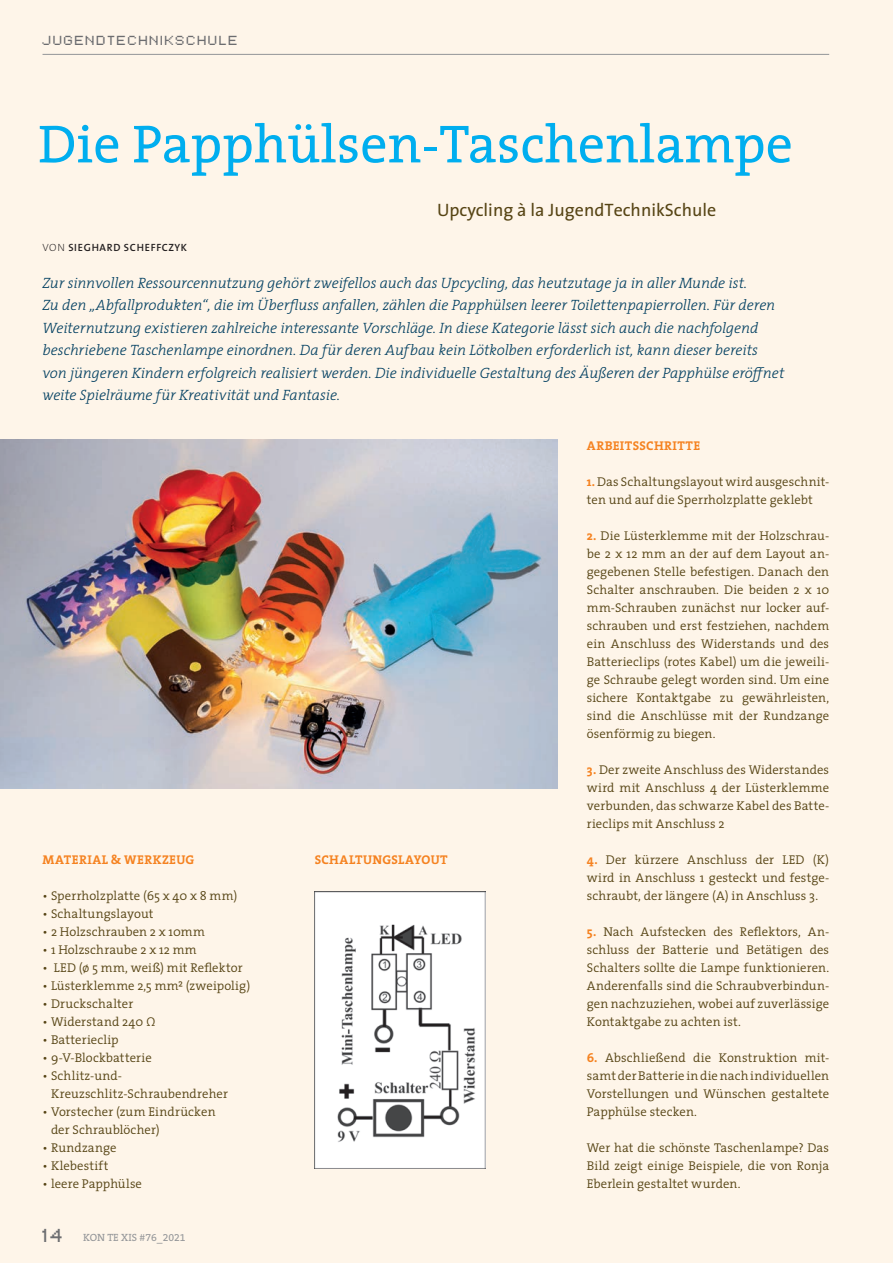
<style>
.page{position:relative;width:893px;height:1263px;background:#fef5e9}
.page>*{position:absolute;margin:0;border:0;box-sizing:border-box;transform-origin:0 0}
.t1{font:54px "The Serif";color:#00aeef}
.t2{font:18px "The Sans";color:#564414}
.t3{font:italic 300 15px/22.5px "The Serif";letter-spacing:-.005em;color:#003e60}
.t4{font:15px "Pixel FJ8 pt 1 Normal";color:#6c6d70}
.t5{font:300 12.75px/18px "The Serif";letter-spacing:.01em;color:#564414;text-align:justify}
.t6{font:700 12.75px "The Serif";letter-spacing:.03em;color:#f58220}
.t7{font:600 10.5px "The Sans";letter-spacing:.065em;color:#231f20}
.t8{font:10.5px "Pixel FJ8 pt 1 Normal";letter-spacing:.16em;color:#6c6d70}
.t9{font:10.5px "The Serif B W5 Plain";color:#939598}
.s1{font-weight:200}
.s2{font-weight:700;color:#f58220}
</style>
<div class="page">
<hr style="left:43px;top:54px;width:786px;height:1px;background:#939598">
<img style="left:315px;top:891px;width:171px;height:278px">
<img style="left:0;top:439px;width:557px;height:350px">
<p class="t8" style="left:43px;top:32px;width:197px">JUGENDTECHNIKSCHULE</p>
<h1 class="t1" style="left:38px;top:99px;width:756px">Die Papphülsen-Taschenlampe</h1>
<p class="t7" style="left:43px;top:239px;width:146px"><span class="s1">VON</span> SIEGHARD SCHEFFCZYK</p>
<h2 class="t2" style="left:437px;top:195px;width:281px">Upcycling à la JugendTechnikSchule</h2>
<p class="t3" style="left:43px;top:271px;width:743px">Zur sinnvollen Ressourcennutzung gehört zweifellos auch das Upcycling, das heutzutage ja in aller Munde ist.<br>Zu den „Abfallprodukten“, die im Überfluss anfallen, zählen die Papphülsen leerer Toilettenpapierrollen. Für deren Weiternutzung existieren zahlreiche interessante Vorschläge. In diese Kategorie lässt sich auch die nachfolgend beschriebene Taschenlampe einordnen. Da für deren Aufbau kein Lötkolben erforderlich ist, kann dieser bereits von jüngeren Kindern erfolgreich realisiert werden. Die individuelle Gestaltung des Äußeren der Papphülse eröffnet weite Spielräume für Kreativität und Fantasie.</p>
<p class="t6" style="left:587px;top:435px;width:115px">ARBEITSSCHRITTE</p>
<p class="t5" style="left:587px;top:472px;width:244px"><span class="s2">1.</span> Das Schaltungslayout wird ausgeschnit&shy;ten und auf die Sperrholzplatte geklebt</p>
<p class="t5" style="left:587px;top:526px;width:244px"><span class="s2">2.</span> Die Lüsterklemme mit der Holzschrau&shy;be 2 x 12 mm an der auf dem Layout an&shy;gegebenen Stelle befestigen. Danach den Schalter anschrauben. Die beiden 2 x 10 mm-Schrauben zunächst nur locker auf&shy;schrauben und erst festziehen, nachdem ein Anschluss des Widerstands und des Batterieclips (rotes Kabel) um die jeweili&shy;ge Schraube gelegt worden sind. Um eine sichere Kontaktgabe zu gewährleisten, sind die Anschlüsse mit der Rundzange ösenförmig zu biegen.</p>
<p class="t5" style="left:587px;top:760px;width:244px"><span class="s2">3.</span> Der zweite Anschluss des Widerstandes wird mit Anschluss 4 der Lüsterklemme verbunden, das schwarze Kabel des Batte&shy;rieclips mit Anschluss 2</p>
<p class="t5" style="left:587px;top:850px;width:244px"><span class="s2">4.</span> Der kürzere Anschluss der LED (K) wird in Anschluss 1 gesteckt und festge&shy;schraubt, der längere (A) in Anschluss 3.</p>
<p class="t5" style="left:587px;top:922px;width:244px"><span class="s2">5.</span> Nach Aufstecken des Reflektors, An&shy;schluss der Batterie und Betätigen des Schalters sollte die Lampe funktionieren.<br>Anderenfalls sind die Schraubverbindun&shy;gen nachzuziehen, wobei auf zuverlässige Kontaktgabe zu achten ist.</p>
<p class="t5" style="left:587px;top:1048px;width:244px"><span class="s2">6.</span> Abschließend die Konstruktion mit&shy;samt der Batterie in die nach individuellen Vorstellungen und Wünschen gestaltete Papphülse stecken.</p>
<p class="t5" style="left:587px;top:1138px;width:244px">Wer hat die schönste Taschenlampe? Das Bild zeigt einige Beispiele, die von Ronja Eberlein gestaltet wurden.</p>
<p class="t6" style="left:43px;top:849px;width:153px">MATERIAL &amp; WERKZEUG</p>
<p class="t5" style="left:42px;top:886px;width:196px">• Sperrholzplatte (65 x 40 x 8 mm)</p>
<p class="t5" style="left:42px;top:904px;width:113px">• Schaltungslayout</p>
<p class="t5" style="left:42px;top:922px;width:164px">• 2 Holzschrauben 2 x 10mm</p>
<p class="t5" style="left:42px;top:940px;width:156px">• 1 Holzschraube 2 x 12 mm</p>
<p class="t5" style="left:42px;top:958px;width:202px">• LED (ø 5 mm, weiß) mit Reflektor</p>
<p class="t5" style="left:42px;top:976px;width:209px">• Lüsterklemme 2,5 mm² (zweipolig)</p>
<p class="t5" style="left:42px;top:994px;width:92px">• Druckschalter</p>
<p class="t5" style="left:42px;top:1012px;width:115px">• Widerstand 240 Ω</p>
<p class="t5" style="left:42px;top:1030px;width:78px">• Batterieclip</p>
<p class="t5" style="left:42px;top:1048px;width:111px">• 9-V-Blockbatterie</p>
<p class="t5" style="left:51px;top:1066px;width:179px;text-indent:-9px">• Schlitz-und-<br>Kreuzschlitz-Schraubendreher</p>
<p class="t5" style="left:51px;top:1102px;width:166px;text-indent:-9px">• Vorstecher (zum Eindrücken der Schraublöcher)</p>
<p class="t5" style="left:42px;top:1138px;width:76px">• Rundzange</p>
<p class="t5" style="left:42px;top:1156px;width:67px">• Klebestift</p>
<p class="t5" style="left:42px;top:1174px;width:101px">• leere Papphülse</p>
<p class="t6" style="left:315px;top:849px;width:134px">SCHALTUNGSLAYOUT</p>
<p class="t4" style="left:43px;top:1223px;width:23px">14</p>
<p class="t9" style="left:83px;top:1231px;width:104px">KON TE XIS #76_2021</p>
</div>
